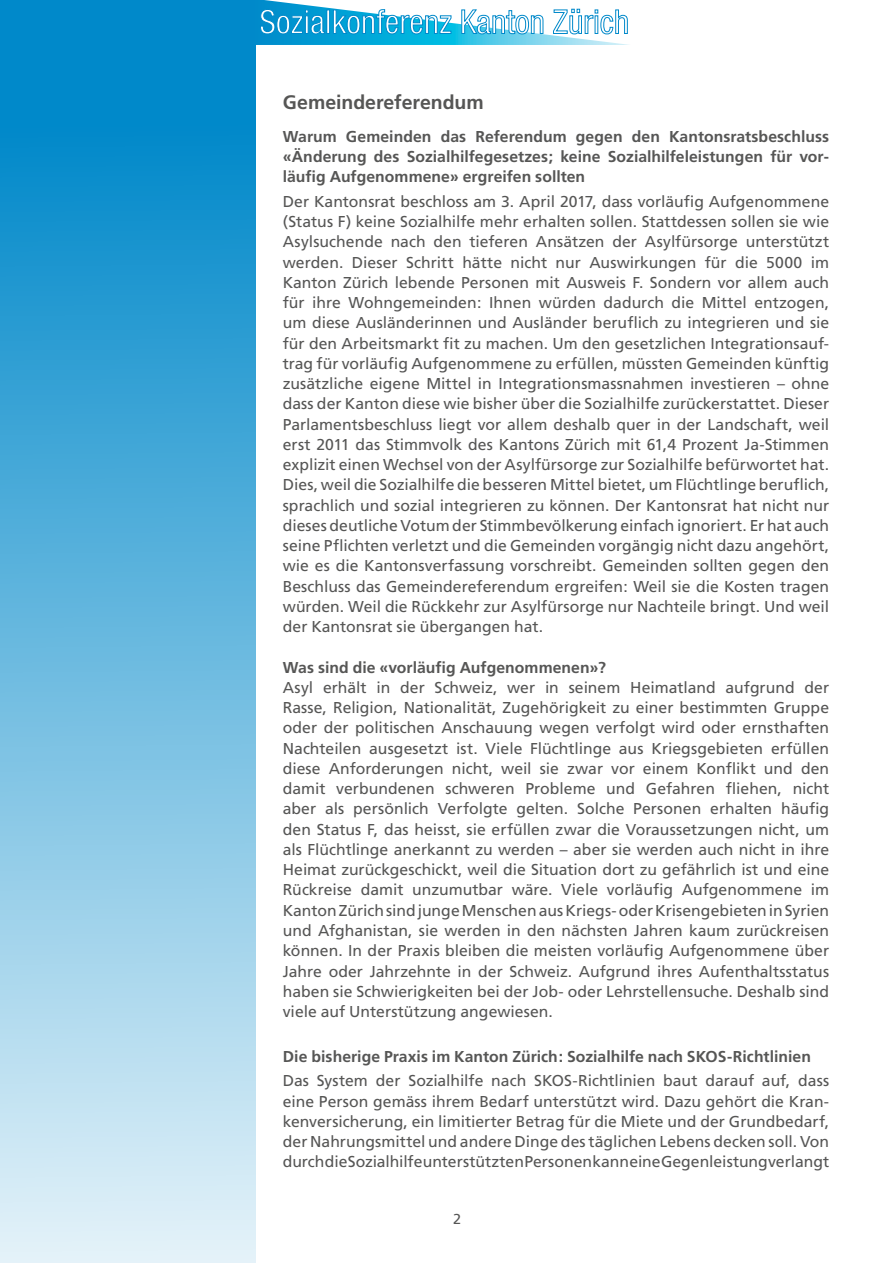
<style>
.page{position:relative;width:893px;height:1263px;background:#fff}
.page>*{position:absolute;margin:0;border:0;box-sizing:border-box;transform-origin:0 0}
.t1{font:700 19.5px "Frutiger";color:#565655}
.t2{font:15.75px/20.2px "Frutiger";color:#565655;text-align:justify}
.t3{font:700 15.75px/20.2px "Frutiger";letter-spacing:.005em;color:#565655;text-align:justify}
.t4{font:14.4px "Frutiger";color:#565655}
</style>
<div class="page">
<div style="left:0;top:0;width:255px;height:1263px;background:linear-gradient(to bottom,#007fc6,#e3f1f8)"></div>
<svg style="left:253px;top:0;width:376px;height:45px"></svg>
<p class="t1" style="left:283px;top:90px;width:202px">Gemeindereferendum</p>
<p class="t3" style="left:283px;top:126px;width:548px">Warum Gemeinden das Referendum gegen den Kantonsratsbeschluss «Änderung des Sozialhilfegesetzes; keine Sozialhilfeleistungen für vor&shy;läufig Aufgenommene» ergreifen sollten</p>
<p class="t2" style="left:283px;top:191px;width:548px">Der Kantonsrat beschloss am 3. April 2017, dass vorläufig Aufgenommene (Status F) keine Sozialhilfe mehr erhalten sollen. Stattdessen sollen sie wie Asylsuchende nach den tieferen Ansätzen der Asylfürsorge unterstützt werden. Dieser Schritt hätte nicht nur Auswirkungen für die 5000 im Kanton Zürich lebende Personen mit Ausweis F. Sondern vor allem auch für ihre Wohngemeinden: Ihnen würden dadurch die Mittel entzogen, um diese Ausländerinnen und Ausländer beruflich zu integrieren und sie für den Arbeitsmarkt fit zu machen. Um den gesetzlichen Integrationsauf&shy;trag für vorläufig Aufgenommene zu erfüllen, müssten Gemeinden künftig zusätzliche eigene Mittel in Integrationsmassnahmen investieren – ohne dass der Kanton diese wie bisher über die Sozialhilfe zurückerstattet. Dieser Parlamentsbeschluss liegt vor allem deshalb quer in der Landschaft, weil erst 2011 das Stimmvolk des Kantons Zürich mit 61,4 Prozent Ja-Stimmen explizit einen Wechsel von der Asylfürsorge zur Sozialhilfe befürwortet hat.<br>Dies, weil die Sozialhilfe die besseren Mittel bietet, um Flüchtlinge beruflich, sprachlich und sozial integrieren zu können. Der Kantonsrat hat nicht nur dieses deutliche Votum der Stimmbevölkerung einfach ignoriert. Er hat auch seine Pflichten verletzt und die Gemeinden vorgängig nicht dazu angehört, wie es die Kantonsverfassung vorschreibt. Gemeinden sollten gegen den Beschluss das Gemeindereferendum ergreifen: Weil sie die Kosten tragen würden. Weil die Rückkehr zur Asylfürsorge nur Nachteile bringt. Und weil der Kantonsrat sie übergangen hat.</p>
<p class="t3" style="left:283px;top:657px;width:325px">Was sind die «vorläufig Aufgenommenen»?</p>
<p class="t2" style="left:283px;top:677px;width:548px">Asyl erhält in der Schweiz, wer in seinem Heimatland aufgrund der Rasse, Religion, Nationalität, Zugehörigkeit zu einer bestimmten Gruppe oder der politischen Anschauung wegen verfolgt wird oder ernsthaften Nachteilen ausgesetzt ist. Viele Flüchtlinge aus Kriegsgebieten erfüllen diese Anforderungen nicht, weil sie zwar vor einem Konflikt und den damit verbundenen schweren Probleme und Gefahren fliehen, nicht aber als persönlich Verfolgte gelten. Solche Personen erhalten häufig den Status F, das heisst, sie erfüllen zwar die Voraussetzungen nicht, um als Flüchtlinge anerkannt zu werden – aber sie werden auch nicht in ihre Heimat zurückgeschickt, weil die Situation dort zu gefährlich ist und eine Rückreise damit unzumutbar wäre. Viele vorläufig Aufgenommene im Kanton Zürich sind junge Menschen aus Kriegs- oder Krisengebieten in Syrien und Afghanistan, sie werden in den nächsten Jahren kaum zurückreisen können. In der Praxis bleiben die meisten vorläufig Aufgenommene über Jahre oder Jahrzehnte in der Schweiz. Aufgrund ihres Aufenthaltsstatus haben sie Schwierigkeiten bei der Job- oder Lehrstellensuche. Deshalb sind viele auf Unterstützung angewiesen.</p>
<p class="t3" style="left:283px;top:1046px;width:530px">Die bisherige Praxis im Kanton Zürich: Sozialhilfe nach SKOS-Richtlinien</p>
<p class="t2" style="left:283px;top:1070px;width:548px">Das System der Sozialhilfe nach SKOS-Richtlinien baut darauf auf, dass eine Person gemäss ihrem Bedarf unterstützt wird. Dazu gehört die Kran&shy;kenversicherung, ein limitierter Betrag für die Miete und der Grundbedarf, der Nahrungsmittel und andere Dinge des täglichen Lebens decken soll. Von durch die Sozialhilfe unterstützten Personen kann eine Gegenleistung verlangt</p>
<p class="t4" style="left:453px;top:1211px;width:10px">2</p>
</div>
